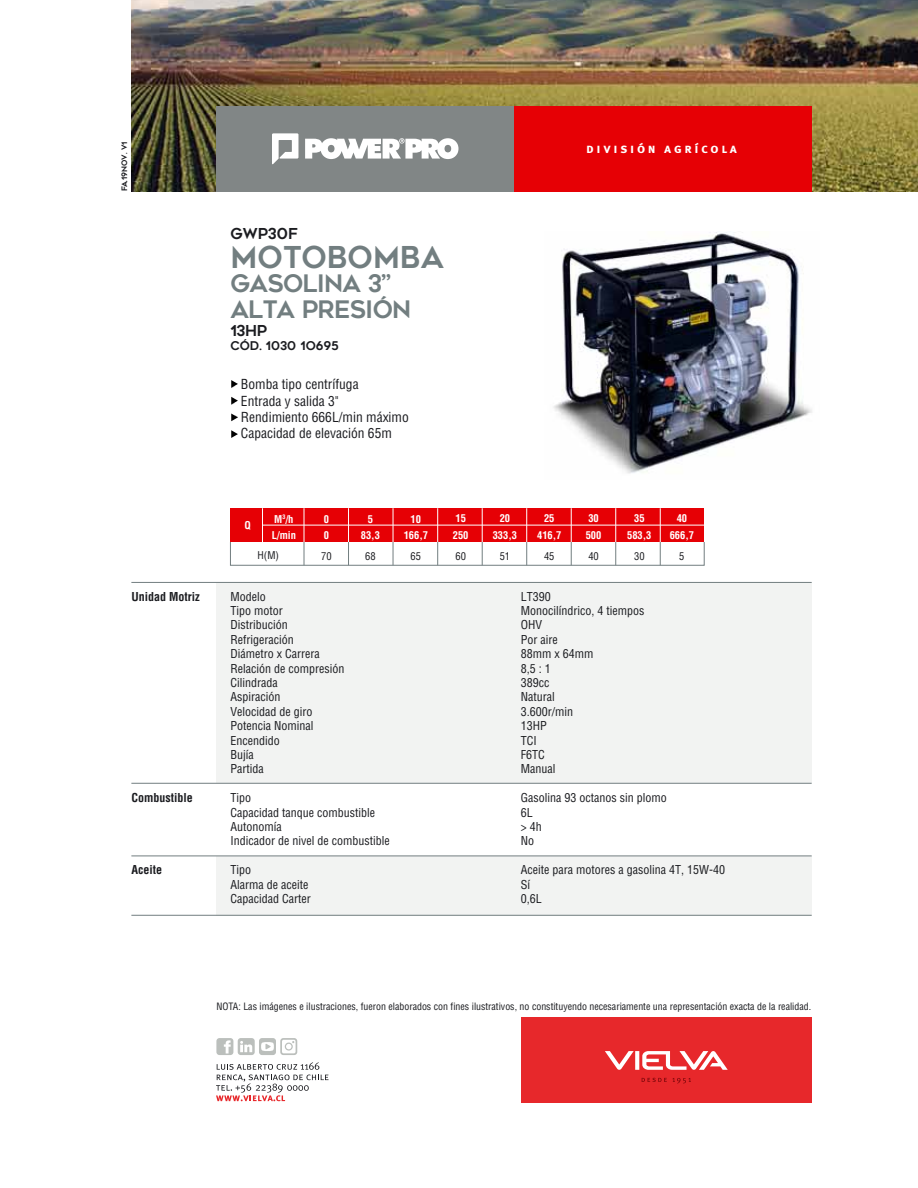
<style>
.page{position:relative;width:918px;height:1188px;background:#fff}
.page>*{position:absolute;margin:0;border:0;box-sizing:border-box;transform-origin:0 0}
.t1{font:30px "Geometos";color:#727e80}
.t2{font:24px/25.5px "Geometos";letter-spacing:-.03em;color:#727e80}
.t3{font:15px "Geometos";color:#1b1c20}
.t4{font:condensed 13.5px/16.2px "Helvetica";color:#1b1c20}
.t5{font:13.5px "Meta Plus Bold Caps";letter-spacing:.2em;color:#fff}
.t6{font:condensed 12px/14.4px "Helvetica";color:#1b1c20}
.t7{font:700 condensed 12px "Helvetica";color:#1b1c20}
.t8{font:12px "Geometos";color:#1b1c20}
.t9{font:700 condensed 10.5px/16.5px "Helvetica";letter-spacing:-.005em;color:#fff;text-align:center}
.t10{font:condensed 10.5px "Helvetica";letter-spacing:-.005em;color:#1b1c20}
.t11{font:condensed 9.9px "Helvetica";color:#1b1c20}
.t12{font:7.5px "Geometos";color:#1b1c20}
</style>
<div class="page">
<div style="left:521px;top:1018px;width:291px;height:85px;background:#e7282b"></div>
<svg style="left:216px;top:1038px;width:81px;height:17px"></svg>
<svg style="left:216px;top:1062px;width:113px;height:39px"></svg>
<svg style="left:605px;top:1051px;width:123px;height:19px"></svg>
<svg style="left:642px;top:1078px;width:49px;height:6px"></svg>
<img style="left:553px;top:232px;width:259px;height:242px">
<div style="left:216px;top:582px;width:596px;height:201px;background:#f2f3f2"></div>
<div style="left:216px;top:856px;width:596px;height:59px;background:#f2f3f2"></div>
<hr style="left:131px;top:582px;width:681px;height:1px;background:#727e80">
<hr style="left:131px;top:783px;width:681px;height:1px;background:#727e80">
<hr style="left:131px;top:856px;width:681px;height:1px;background:#727e80">
<hr style="left:131px;top:915px;width:681px;height:1px;background:#727e80">
<div style="left:230px;top:508px;width:474px;height:34px;background:#e60005"></div>
<div style="left:230px;top:542px;width:475px;height:24px;border:1px solid #727e80"></div>
<hr style="left:263px;top:525px;width:441px;height:1px;background:#fff">
<svg style="left:571px;top:542px;width:1px;height:23px"></svg>
<svg style="left:526px;top:542px;width:1px;height:23px"></svg>
<svg style="left:482px;top:542px;width:1px;height:23px"></svg>
<svg style="left:437px;top:542px;width:1px;height:23px"></svg>
<svg style="left:393px;top:542px;width:1px;height:23px"></svg>
<svg style="left:348px;top:542px;width:1px;height:23px"></svg>
<svg style="left:304px;top:542px;width:1px;height:23px"></svg>
<hr style="left:262px;top:508px;width:1px;height:34px;background:#fff">
<hr style="left:304px;top:508px;width:1px;height:34px;background:#fff">
<hr style="left:348px;top:508px;width:1px;height:34px;background:#fff">
<hr style="left:393px;top:508px;width:1px;height:34px;background:#fff">
<hr style="left:437px;top:508px;width:1px;height:34px;background:#fff">
<hr style="left:482px;top:508px;width:1px;height:34px;background:#fff">
<hr style="left:526px;top:508px;width:1px;height:34px;background:#fff">
<hr style="left:571px;top:508px;width:1px;height:34px;background:#fff">
<svg style="left:615px;top:542px;width:1px;height:23px"></svg>
<hr style="left:615px;top:508px;width:1px;height:34px;background:#fff">
<hr style="left:660px;top:508px;width:1px;height:34px;background:#fff">
<svg style="left:660px;top:542px;width:1px;height:23px"></svg>
<svg style="left:231px;top:380px;width:7px;height:8px"></svg>
<svg style="left:231px;top:397px;width:7px;height:8px"></svg>
<svg style="left:231px;top:414px;width:7px;height:7px"></svg>
<svg style="left:231px;top:430px;width:7px;height:8px"></svg>
<img style="left:131px;top:0;width:787px;height:191px">
<div style="left:514px;top:106px;width:298px;height:85px;background:#e60005"></div>
<div style="left:216px;top:106px;width:298px;height:85px;background:#818686"></div>
<svg style="left:272px;top:133px;width:26px;height:31px"></svg>
<svg style="left:305px;top:138px;width:153px;height:21px"></svg>
<p class="t12" style="left:120px;top:191px;width:51px;rotate:-90deg">FA.19NOV. V1</p>
<p class="t5" style="left:586px;top:141px;width:152px">división agrícola</p>
<p class="t3" style="left:230px;top:226px;width:69px">GWP30F</p>
<h1 class="t1" style="left:230px;top:240px;width:215px">MOTOBOMBA</h1>
<h2 class="t2" style="left:230px;top:271px;width:182px">GASOLINA 3”<br>ALTA PRESIÓN</h2>
<p class="t3" style="left:230px;top:322px;width:38px">13HP</p>
<p class="t8" style="left:230px;top:339px;width:110px">CÓD. 1030 1O695</p>
<p class="t7" style="left:131px;top:589px;width:70px">Unidad Motriz</p>
<p class="t7" style="left:131px;top:790px;width:63px">Combustible</p>
<p class="t7" style="left:131px;top:862px;width:32px">Aceite</p>
<p class="t4" style="left:241px;top:376px;width:169px">Bomba tipo centrífuga<br>Entrada y salida 3"<br>Rendimiento 666L/min máximo<br>Capacidad de elevación 65m</p>
<p class="t9" style="left:244px;top:516px;width:8px">Q</p>
<p class="t9" style="left:272px;top:510px;width:26px;text-align:left">M<sup>3</sup>/h<br>L/min</p>
<p class="t9" style="left:324px;top:510px;width:7px;text-align:left">0<br>0</p>
<p class="t9" style="left:361px;top:510px;width:21px">5<br>83,3</p>
<p class="t9" style="left:404px;top:510px;width:26px">10<br>166,7</p>
<p class="t9" style="left:453px;top:510px;width:17px;text-align:left">15<br>250</p>
<p class="t9" style="left:493px;top:510px;width:26px">20<br>333,3</p>
<p class="t9" style="left:537px;top:510px;width:26px">25<br>416,7</p>
<p class="t9" style="left:586px;top:510px;width:17px;text-align:left">30<br>500</p>
<p class="t9" style="left:627px;top:510px;width:26px">35<br>583,3</p>
<p class="t9" style="left:670px;top:510px;width:26px">40<br>666,7</p>
<p class="t10" style="left:258px;top:548px;width:23px">H(M)</p>
<p class="t10" style="left:321px;top:550px;width:12px">70</p>
<p class="t10" style="left:365px;top:550px;width:12px">68</p>
<p class="t10" style="left:411px;top:550px;width:12px">65</p>
<p class="t10" style="left:455px;top:550px;width:12px">60</p>
<p class="t10" style="left:500px;top:550px;width:12px">51</p>
<p class="t10" style="left:544px;top:550px;width:12px">45</p>
<p class="t10" style="left:588px;top:550px;width:12px">40</p>
<p class="t10" style="left:634px;top:550px;width:12px">30</p>
<p class="t10" style="left:679px;top:550px;width:7px">5</p>
<p class="t6" style="left:230px;top:589px;width:115px">Modelo<br>Tipo motor<br>Distribución<br>Refrigeración<br>Diámetro x Carrera<br>Relación de compresión<br>Cilindrada<br>Aspiración<br>Velocidad de giro<br>Potencia Nominal<br>Encendido<br>Bujía<br>Partida</p>
<p class="t6" style="left:230px;top:791px;width:161px">Tipo<br>Capacidad tanque combustible<br>Autonomía<br>Indicador de nivel de combustible</p>
<p class="t6" style="left:230px;top:863px;width:82px">Tipo<br>Alarma de aceite<br>Capacidad Carter</p>
<p class="t6" style="left:521px;top:589px;width:125px">LT390<br>Monocilíndrico, 4 tiempos<br>OHV<br>Por aire<br>88mm x 64mm<br>8,5 : 1<br>389cc<br>Natural<br>3.600r/min<br>13HP<br>TCI<br>F6TC<br>Manual</p>
<p class="t6" style="left:521px;top:791px;width:147px">Gasolina 93 octanos sin plomo<br>6L<br>&gt; 4h<br>No</p>
<p class="t6" style="left:521px;top:863px;width:206px">Aceite para motores a gasolina 4T, 15W-40<br>Sí<br>0,6L</p>
<p class="t11" style="left:216px;top:1000px;width:596px">NOTA: Las imágenes e ilustraciones, fueron elaborados con fines ilustrativos, no constituyendo necesariamente una representación exacta de la realidad.</p>
</div>
